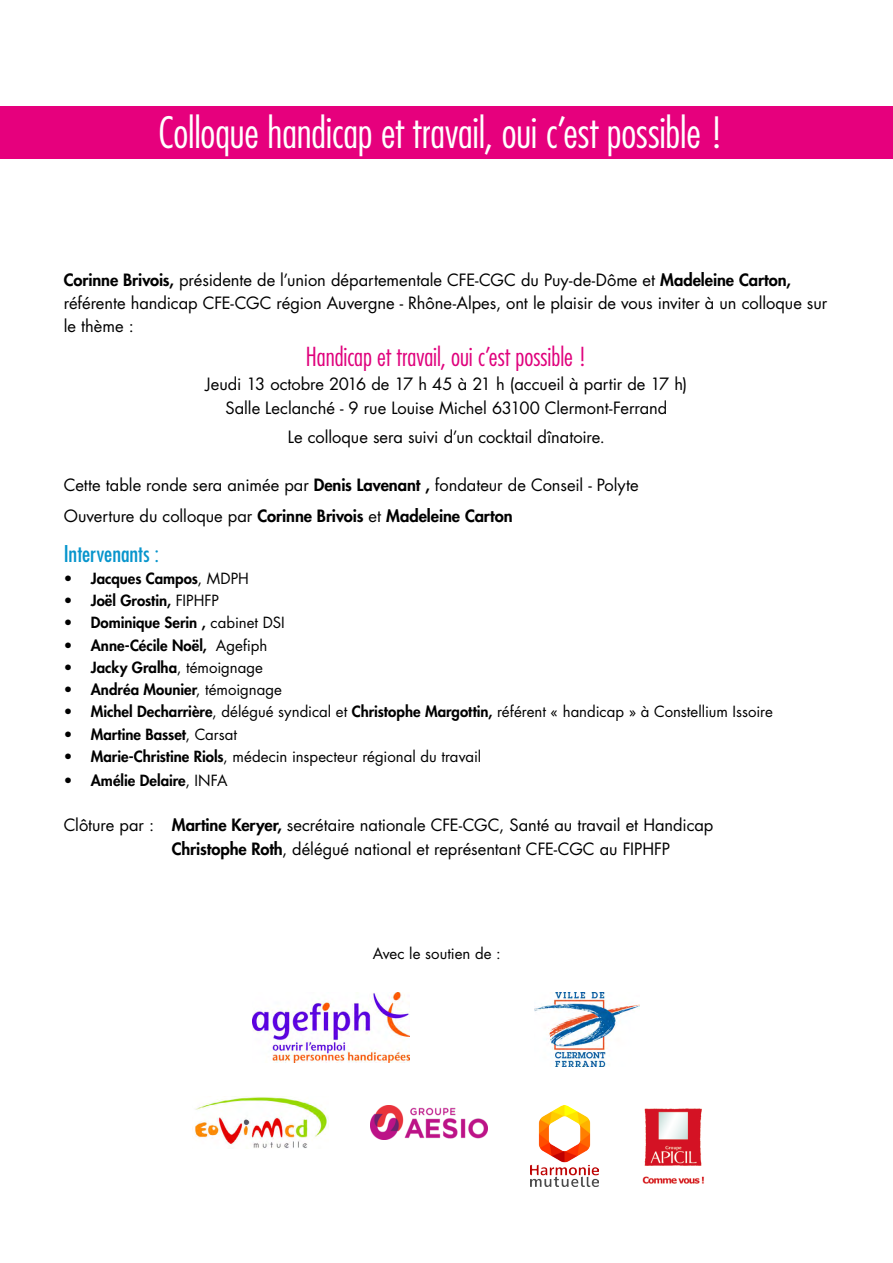
<style>
.page{position:relative;width:893px;height:1263px;background:#fff}
.page>*{position:absolute;margin:0;border:0;box-sizing:border-box;transform-origin:0 0}
.t1{font:300 condensed 42px "Futura Std";letter-spacing:-.005em;color:#fff}
.t2{font:300 condensed 25.5px "Futura Std";color:#df007c}
.t3{font:condensed 22.5px "Futura Std";letter-spacing:-.005em;color:#0795cc}
.t4{font:16.5px/22.5px "Futura Std";letter-spacing:-.005em;color:#000}
.t5{font:800 15px "Futura Std";color:#000}
.t6{font:15px "Futura Std";color:#000}
.s1{font-weight:800}
.s2{font-weight:300}
.s3{font-weight:400}
</style>
<div class="page">
<div style="left:0;top:106px;width:893px;height:53px;background:#e6007d"></div>
<img style="left:535px;top:992px;width:104px;height:74px">
<img style="left:253px;top:992px;width:157px;height:71px">
<img style="left:371px;top:1105px;width:117px;height:35px">
<img style="left:642px;top:1108px;width:62px;height:76px">
<img style="left:530px;top:1105px;width:69px;height:81px">
<img style="left:195px;top:1096px;width:132px;height:52px">
<h1 class="t1" style="left:158px;top:108px;width:567px">Colloque handicap et travail, oui c’est possible !</h1>
<p class="t4" style="left:64px;top:269px;width:765px"><span class="s1">Corinne Brivois,</span> présidente de l’union départementale CFE-CGC du Puy-de-Dôme et <span class="s1">Madeleine Carton, </span>référente handicap CFE-CGC région Auvergne - Rhône-Alpes, ont le plaisir de vous inviter à un colloque sur le thème :</p>
<h2 class="t2" style="left:306px;top:342px;width:283px">Handicap et travail, oui c’est possible !</h2>
<p class="t4" style="left:206px;top:372px;width:483px;line-height:24px;text-align:center">Jeudi 13 octobre 2016 de 17 h 45 à 21 h (accueil à partir de 17 h)<br>Salle Leclanché - 9 rue Louise Michel 63100 Clermont-Ferrand</p>
<p class="t4" style="left:288px;top:426px;width:319px">Le colloque sera suivi d’un cocktail dînatoire.</p>
<p class="t4" style="left:64px;top:469px;width:576px;line-height:31px">Cette table ronde sera animée par <span class="s1">Denis Lavenant ,</span> fondateur de Conseil - Polyte<br>Ouverture du colloque par <span class="s1">Corinne Brivois</span> et <span class="s1">Madeleine Carton</span></p>
<h3 class="t3" style="left:64px;top:540px;width:97px">Intervenants <span class="s2">:</span></h3>
<p class="t5" style="left:64px;top:569px;width:187px">• Jacques Campos<span class="s3">, MDPH</span></p>
<p class="t5" style="left:64px;top:591px;width:157px">• Joël Grostin, <span class="s3">FIPHFP</span></p>
<p class="t5" style="left:64px;top:613px;width:222px">• Dominique Serin , <span class="s3">cabinet DSI</span></p>
<p class="t5" style="left:64px;top:635px;width:205px">• Anne-Cécile Noël, <span class="s3">Agefiph</span></p>
<p class="t5" style="left:64px;top:658px;width:201px">• Jacky Gralha<span class="s3">, témoignage</span></p>
<p class="t5" style="left:64px;top:680px;width:220px">• Andréa Mounier<span class="s3">, témoignage</span></p>
<p class="t6" style="left:64px;top:702px;width:711px"><span class="s1">• Michel Decharrière</span>, délégué syndical et <span class="s1">Christophe Margottin,</span> référent « handicap » à Constellium Issoire</p>
<p class="t5" style="left:64px;top:724px;width:175px">• Martine Basset<span class="s3">, Carsat</span></p>
<p class="t6" style="left:64px;top:747px;width:419px"><span class="s1">• Marie-Christine Riols</span>, médecin inspecteur régional du travail</p>
<p class="t5" style="left:64px;top:771px;width:165px">• Amélie Delaire<span class="s3">, INFA</span></p>
<p class="t4" style="left:172px;top:813px;width:543px;line-height:24px;text-indent:-108px">Clôture par : <span class="s1">Martine Keryer,</span> secrétaire nationale CFE-CGC, Santé au travail et Handicap<br><span class="s1">Christophe Roth</span>, délégué national et représentant CFE-CGC au FIPHFP</p>
<p class="t6" style="left:373px;top:943px;width:130px">Avec le soutien de :</p>
</div>
